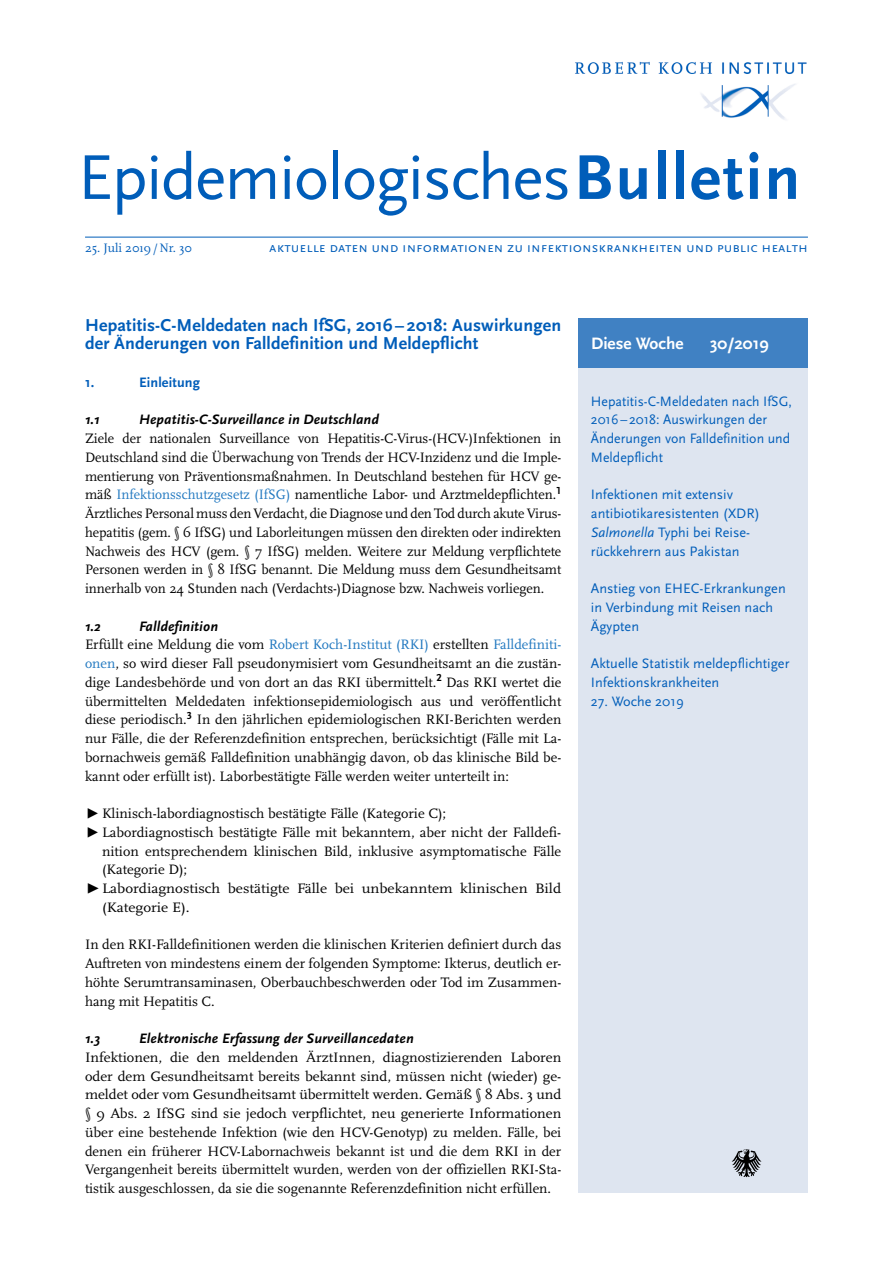
<style>
.page{position:relative;width:893px;height:1263px;background:#fff}
.page>*{position:absolute;margin:0;border:0;box-sizing:border-box;transform-origin:0 0}
.t1{font:66px "Scala Sans Pro";letter-spacing:-.02em;color:#005db9}
.Fließtext_Überschrif{font:700 18px/18.8px "Scala Sans Pro";letter-spacing:.01em;color:#005db9}
.t2{font:700 17.25px "Scala Sans Pro";color:#fff}
.Fließtext{font:14.25px/18.8px "Scala Pro";color:#000;text-align:justify}
.Fließtext-2{font:14.25px/18.8px "Scala Pro";color:#000;text-align:justify;scale:1.04 1}
.Inhalt{font:14.25px/18.8px "Scala Sans Pro";color:#005db9}
.Fließtext_Überschrif-2{font:italic 700 14.25px "Scala Sans Pro";letter-spacing:.01em;color:#000}
.Fließtext-3{font:14.25px/18.8px "Scala Pro";color:#000;scale:1.08 1}
.Fließtext_Überschrif-3{font:700 14.25px "Scala Sans Pro";letter-spacing:.01em;color:#005db9}
.t3{font:12.75px "Scala Pro";color:#005db9}
.s1{font-weight:700}
.s2{color:#2178c0}
.s3{font-family:"Scala Sans Pro"}
.s4{font-style:italic}
</style>
<div class="page">
<hr style="left:85px;top:237px;width:723px;height:1px;background:#005db9">
<img style="left:575px;top:61px;width:232px;height:59px">
<div style="left:578px;top:318px;width:230px;height:875px;background:#dee5f0"></div>
<div style="left:578px;top:318px;width:230px;height:50px;background:#4081c3"></div>
<svg style="left:732px;top:1149px;width:29px;height:28px"></svg>
<h1 class="t1" style="left:78px;top:139px;width:724px">Epidemiologisches<span class="s1">Bulletin</span></h1>
<p class="t3" style="left:85px;top:240px;width:109px">25. Juli 2019/Nr. 30</p>
<p class="Inhalt" style="left:269px;top:238px;width:540px">aktuelle daten und informationen zu infektionskrankheiten und public health</p>
<p class="Fließtext_Überschrif" style="left:85px;top:315px;width:478px">Hepatitis-C-Meldedaten nach IfSG, 2016 – 2018: Auswirkungen der Änderungen von Falldefinition und Meldepflicht</p>
<p class="Fließtext_Überschrif-3" style="left:85px;top:374px;width:11px">1.</p>
<p class="Fließtext_Überschrif-3" style="left:139px;top:374px;width:63px">Einleitung</p>
<p class="Fließtext_Überschrif-2" style="left:85px;top:411px;width:16px">1.1</p>
<p class="Fließtext_Überschrif-2" style="left:139px;top:411px;width:241px">Hepatitis-C-Surveillance in Deutschland</p>
<p class="Fließtext" style="left:85px;top:429px;width:478px">Ziele der nationalen Surveillance von Hepatitis-C-Virus-(HCV-)Infektionen in Deutschland sind die Überwachung von Trends der HCV-Inzidenz und die Imple&shy;mentierung von Präventionsmaßnahmen. In Deutschland bestehen für HCV ge&shy;mäß <span class="s2">Infektionsschutzgesetz (IfSG)</span> namentliche Labor- und Arztmeldepflichten.<sup>1<br></sup>Ärztliches Personal muss den Verdacht, die Diagnose und den Tod durch akute Virus&shy;hepatitis (gem. § 6 IfSG) und Laborleitungen müssen den direkten oder indirekten Nachweis des HCV (gem. § 7 IfSG) melden. Weitere zur Meldung verpflichtete Personen werden in § 8 IfSG benannt. Die Meldung muss dem Gesundheitsamt innerhalb von 24 Stunden nach (Verdachts-)Diagnose bzw. Nachweis vorliegen.</p>
<p class="Fließtext_Überschrif-2" style="left:85px;top:617px;width:17px">1.2</p>
<p class="Fließtext_Überschrif-2" style="left:139px;top:617px;width:81px">Falldefinition</p>
<p class="Fließtext" style="left:85px;top:635px;width:478px">Erfüllt eine Meldung die vom <span class="s2">Robert Koch-Institut (RKI)</span> erstellten <span class="s2">Falldefiniti&shy;onen</span>, so wird dieser Fall pseudonymisiert vom Gesundheitsamt an die zustän&shy;dige Landesbehörde und von dort an das RKI übermittelt.<sup>2</sup> Das RKI wertet die übermittelten Meldedaten infektionsepidemiologisch aus und veröffentlicht diese periodisch.<sup>3</sup> In den jährlichen epidemiologischen RKI-Berichten werden nur Fälle, die der Referenzdefinition entsprechen, berücksichtigt (Fälle mit La&shy;bornachweis gemäß Falldefinition unabhängig davon, ob das klinische Bild be&shy;kannt oder erfüllt ist). Laborbestätigte Fälle werden weiter unterteilt in:</p>
<p class="Fließtext" style="left:85px;top:804px;width:363px"><span class="s3">▶</span> Klinisch-labordiagnostisch bestätigte Fälle (Kategorie C);</p>
<p class="Fließtext" style="left:102px;top:823px;width:461px;text-indent:-17px"><span class="s3">▶</span> Labordiagnostisch bestätigte Fälle mit bekanntem, aber nicht der Falldefi&shy;nition entsprechendem klinischen Bild, inklusive asymptomatische Fälle (Kategorie D);</p>
<p class="Fließtext-3" style="left:102px;top:879px;width:427px;text-indent:-17px"><span class="s3">▶</span>Labordiagnostisch bestätigte Fälle bei unbekanntem klinischen Bild (Kategorie E).</p>
<p class="Fließtext" style="left:85px;top:935px;width:478px">In den RKI-Falldefinitionen werden die klinischen Kriterien definiert durch das Auftreten von mindestens einem der folgenden Symptome: Ikterus, deutlich er&shy;höhte Serumtransaminasen, Oberbauchbeschwerden oder Tod im Zusammen&shy;hang mit Hepatitis C.</p>
<p class="Fließtext_Überschrif-2" style="left:85px;top:1030px;width:16px">1.3</p>
<p class="Fließtext_Überschrif-2" style="left:139px;top:1030px;width:276px">Elektronische Erfassung der Surveillancedaten</p>
<p class="Fließtext-2" style="left:85px;top:1048px;width:459px">Infektionen, die den meldenden ÄrztInnen, diagnostizierenden Laboren oder dem Gesundheitsamt bereits bekannt sind, müssen nicht (wieder) ge&shy;meldet oder vom Gesundheitsamt übermittelt werden. Gemäß § 8 Abs. 3 und § 9 Abs. 2 IfSG sind sie jedoch verpflichtet, neu generierte Informationen über eine bestehende Infektion (wie den HCV-Genotyp) zu melden. Fälle, bei denen ein früherer HCV-Labornachweis bekannt ist und die dem RKI in der Vergangenheit bereits übermittelt wurden, werden von der offiziellen RKI-Sta&shy;tistik ausgeschlossen, da sie die sogenannte Referenzdefinition nicht erfüllen.</p>
<p class="t2" style="left:591px;top:334px;width:94px">Diese Woche</p>
<p class="t2" style="left:710px;top:334px;width:60px">30/2019</p>
<p class="Inhalt" style="left:591px;top:391px;width:203px">Hepatitis-C-Meldedaten nach IfSG,<br>2016– 2018: Auswirkungen der<br>Änderungen von Falldefinition und<br>Meldepflicht</p>
<p class="Inhalt" style="left:591px;top:485px;width:171px">Infektionen mit extensiv antibiotikaresistenten (XDR)<br><span class="s4">Salmonella</span> Typhi bei Reise&shy;rückkehrern aus Pakistan</p>
<p class="Inhalt" style="left:591px;top:579px;width:196px">Anstieg von EHEC-Erkrankungen in Verbindung mit Reisen nach<br>Ägypten</p>
<p class="Inhalt" style="left:591px;top:654px;width:200px">Aktuelle Statistik meldepflichtiger</p>
<p class="Inhalt" style="left:591px;top:673px;width:130px">Infektionskrankheiten</p>
<p class="Inhalt" style="left:591px;top:692px;width:94px">27. Woche 2019</p>
</div>
